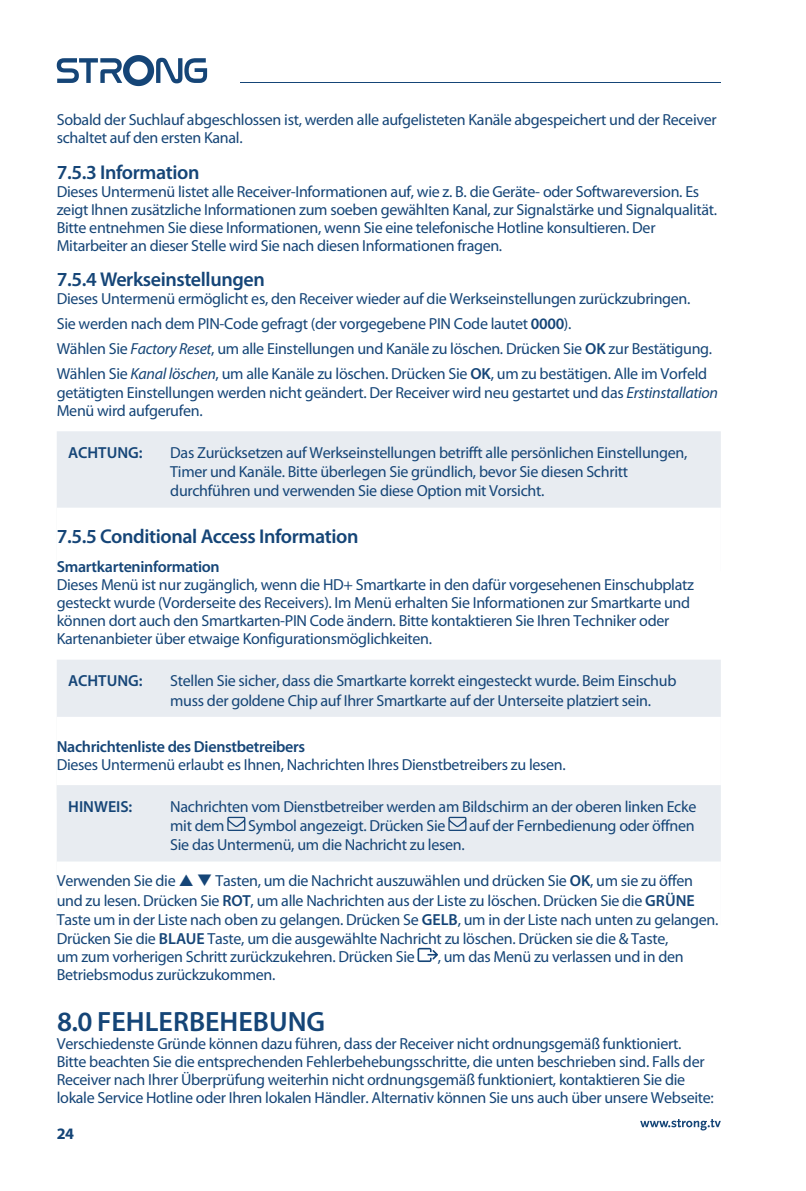
<style>
.page{position:relative;width:806px;height:1191px;background:#fff}
.page>*{position:absolute;margin:0;border:0;box-sizing:border-box;transform-origin:0 0}
.t1{font:600 28px "Myriad Pro";color:#154577}
.t2{font:600 20px "Myriad Pro";letter-spacing:-.02em;color:#154577}
.t3{font:16px/18px "Myriad Pro";letter-spacing:-.02em;color:#154577}
.t4{font:600 16px "Myriad Pro";letter-spacing:-.02em;color:#154577}
.t5{font:600 16px "Myriad Pro";color:#154577}
.t6{font:700 16px "Myriad Pro";color:#154577}
.s1{font-weight:600}
.s2{font-style:italic}
</style>
<div class="page">
<svg style="left:640px;top:1119px;width:80px;height:11px"></svg>
<hr style="left:240px;top:82px;width:480px;height:1px;background:#154577">
<svg style="left:57px;top:55px;width:150px;height:31px"></svg>
<div style="left:57px;top:431px;width:663px;height:140px;background:#e8ecf1"></div>
<div style="left:57px;top:507px;width:663px;height:120px;background:#fff"></div>
<div style="left:57px;top:659px;width:663px;height:140px;background:#e8ecf1"></div>
<div style="left:57px;top:717px;width:663px;height:120px;background:#fff"></div>
<div style="left:57px;top:785px;width:663px;height:140px;background:#e8ecf1"></div>
<div style="left:57px;top:861px;width:663px;height:120px;background:#fff"></div>
<svg style="left:227px;top:816px;width:18px;height:15px"></svg>
<svg style="left:448px;top:816px;width:18px;height:15px"></svg>
<svg style="left:417px;top:948px;width:21px;height:14px"></svg>
<p class="t3" style="left:57px;top:111px;width:661px">Sobald der Suchlauf abgeschlossen ist, werden alle aufgelisteten Kanäle abgespeichert und der Receiver schaltet auf den ersten Kanal.</p>
<p class="t2" style="left:57px;top:159px;width:144px">7.5.3 Information</p>
<p class="t3" style="left:57px;top:183px;width:661px">Dieses Untermenü listet alle Receiver-Informationen auf, wie z. B. die Geräte- oder Softwareversion. Es zeigt Ihnen zusätzliche Informationen zum soeben gewählten Kanal, zur Signalstärke und Signalqualität.<br>Bitte entnehmen Sie diese Informationen, wenn Sie eine telefonische Hotline konsultieren. Der Mitarbeiter an dieser Stelle wird Sie nach diesen Informationen fragen.</p>
<p class="t2" style="left:57px;top:267px;width:209px">7.5.4 Werkseinstellungen</p>
<p class="t3" style="left:57px;top:287px;width:656px;line-height:24.8px">Dieses Untermenü ermöglicht es, den Receiver wieder auf die Werkseinstellungen zurückzubringen.<br>Sie werden nach dem PIN-Code gefragt (der vorgegebene PIN Code lautet <span class="s1">0000</span>).<br>Wählen Sie <span class="s2">Factory Reset</span>, um alle Einstellungen und Kanäle zu löschen. Drücken Sie <span class="s1">OK</span> zur Bestätigung.<br>Wählen Sie <span class="s2">Kanal löschen</span>, um alle Kanäle zu löschen. Drücken Sie <span class="s1">OK</span>, um zu bestätigen. Alle im Vorfeld</p>
<p class="t3" style="left:57px;top:384px;width:662px">getätigten Einstellungen werden nicht geändert. Der Receiver wird neu gestartet und das <span class="s2">Erstinstallation<br></span>Menü wird aufgerufen.</p>
<p class="t5" style="left:68px;top:442px;width:76px">ACHTUNG:</p>
<p class="t3" style="left:170px;top:443px;width:518px;line-height:19.2px">Das Zurücksetzen auf Werkseinstellungen betrifft alle persönlichen Einstellungen,<br>Timer und Kanäle. Bitte überlegen Sie gründlich, bevor Sie diesen Schritt durchführen und verwenden Sie diese Option mit Vorsicht.</p>
<p class="t2" style="left:57px;top:523px;width:303px">7.5.5 Conditional Access Information</p>
<p class="t4" style="left:57px;top:557px;width:164px">Smartkarteninformation</p>
<p class="t3" style="left:57px;top:576px;width:638px">Dieses Menü ist nur zugänglich, wenn die HD+ Smartkarte in den dafür vorgesehenen Einschubplatz gesteckt wurde (Vorderseite des Receivers). Im Menü erhalten Sie Informationen zur Smartkarte und können dort auch den Smartkarten-PIN Code ändern. Bitte kontaktieren Sie Ihren Techniker oder Kartenanbieter über etwaige Konfigurationsmöglichkeiten.</p>
<p class="t5" style="left:68px;top:670px;width:76px">ACHTUNG:</p>
<p class="t3" style="left:170px;top:671px;width:507px;line-height:19.2px">Stellen Sie sicher, dass die Smartkarte korrekt eingesteckt wurde. Beim Einschub muss der goldene Chip auf Ihrer Smartkarte auf der Unterseite platziert sein.</p>
<p class="t4" style="left:57px;top:736px;width:250px">Nachrichtenliste des Dienstbetreibers</p>
<p class="t3" style="left:57px;top:756px;width:510px">Dieses Untermenü erlaubt es Ihnen, Nachrichten Ihres Dienstbetreibers zu lesen.</p>
<p class="t5" style="left:68px;top:796px;width:66px">HINWEIS:</p>
<p class="t3" style="left:170px;top:797px;width:527px;line-height:19.2px">Nachrichten vom Dienstbetreiber werden am Bildschirm an der oberen linken Ecke mit dem</p>
<p class="t3" style="left:248px;top:817px;width:199px">Symbol angezeigt. Drücken Sie</p>
<p class="t3" style="left:469px;top:817px;width:227px">auf der Fernbedienung oder öffnen</p>
<p class="t3" style="left:170px;top:836px;width:296px">Sie das Untermenü, um die Nachricht zu lesen.</p>
<p class="t3" style="left:57px;top:872px;width:120px">Verwenden Sie die</p>
<p class="t3" style="left:57px;top:872px;width:662px;line-height:19px;text-indent:140px">❑ Tasten, um die Nachricht auszuwählen und drücken Sie <span class="s1">OK</span>, um sie zu öffen und zu lesen. Drücken Sie <span class="s1">ROT</span>, um alle Nachrichten aus der Liste zu löschen. Drücken Sie die <span class="s1">GRÜNE </span>Taste um in der Liste nach oben zu gelangen. Drücken Se <span class="s1">GELB</span>, um in der Liste nach unten zu gelangen.<br>Drücken Sie die <span class="s1">BLAUE</span> Taste, um die ausgewählte Nachricht zu löschen. Drücken sie die Taste,<br>um zum vorherigen Schritt zurückzukehren. Drücken Sie</p>
<p class="t3" style="left:437px;top:948px;width:247px">, um das Menü zu verlassen und in den</p>
<p class="t3" style="left:57px;top:966px;width:220px">Betriebsmodus zurückzukommen.</p>
<h1 class="t1" style="left:57px;top:1003px;width:269px">8.0 FEHLERBEHEBUNG</h1>
<p class="t3" style="left:57px;top:1034px;width:658px">Verschiedenste Gründe können dazu führen, dass der Receiver nicht ordnungsgemäß funktioniert.<br>Bitte beachten Sie die entsprechenden Fehlerbehebungsschritte, die unten beschrieben sind. Falls der Receiver nach Ihrer Überprüfung weiterhin nicht ordnungsgemäß funktioniert, kontaktieren Sie die lokale Service Hotline oder Ihren lokalen Händler. Alternativ können Sie uns auch über unsere Webseite:</p>
<p class="t6" style="left:57px;top:1124px;width:19px">24</p>
</div>
